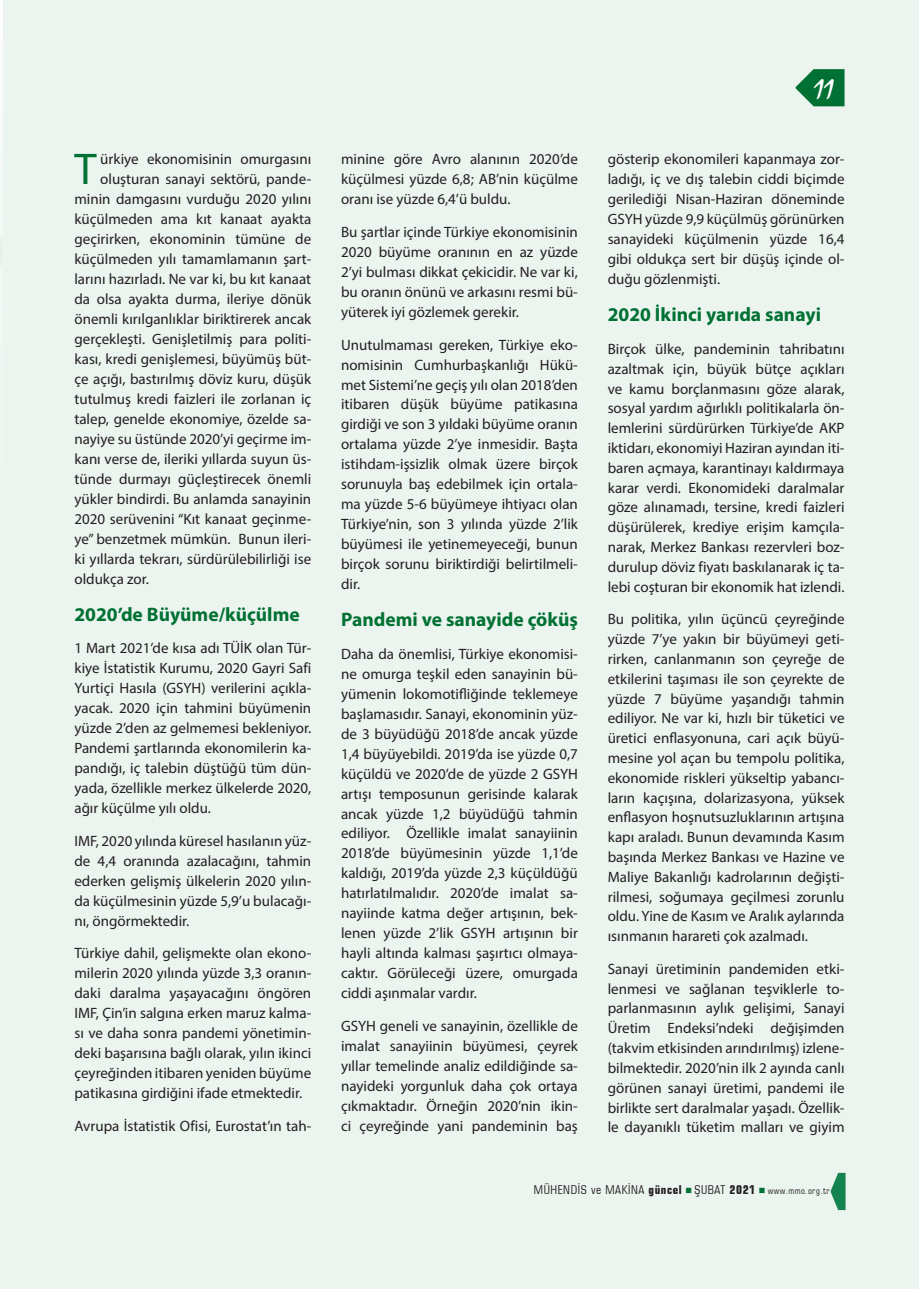
<style>
.page{position:relative;width:919px;height:1289px;background:#fff}
.page>*{position:absolute;margin:0;border:0;box-sizing:border-box;transform-origin:0 0}
.KOSEMETİN{font:44.55px "Myriad Pro";color:#007133}
.t1{font:27px "TR Mystical Plain";color:#fff}
.sanayianalizleribasl{font:700 19.5px "Myriad Pro";color:#007133}
.KOSEMETİN-2{font:15px/20px "Myriad Pro";color:#231f20;text-align:justify}
.t2{font:condensed 12px "Square 721 BT";letter-spacing:.05em;color:#231f20}
.t3{font:condensed 9px "Square 721 BT";letter-spacing:.05em;color:#231f20}
.s1{font-weight:700}
</style>
<div class="page">
<div style="left:0;top:0;width:918px;height:1288px;background:#ecf4ef"></div>
<svg style="left:795px;top:69px;width:49px;height:37px"></svg>
<svg style="left:830px;top:1172px;width:15px;height:37px"></svg>
<hr style="left:0;top:0;width:2px;height:702px;background:#f0f6f2">
<p class="KOSEMETİN" style="left:74px;top:142px;width:24px">T</p>
<p class="KOSEMETİN-2" style="left:100px;top:149px;width:212px">ürkiye ekonomisinin omurgasını</p>
<p class="KOSEMETİN-2" style="left:100px;top:169px;width:212px">oluşturan sanayi sektörü, pande-</p>
<p class="KOSEMETİN-2" style="left:74px;top:189px;width:238px">minin damgasını vurduğu 2020 yılını</p>
<p class="KOSEMETİN-2" style="left:74px;top:209px;width:238px">küçülmeden ama kıt kanaat ayakta</p>
<p class="KOSEMETİN-2" style="left:74px;top:229px;width:238px">geçirirken, ekonominin tümüne de</p>
<p class="KOSEMETİN-2" style="left:74px;top:249px;width:238px">küçülmeden yılı tamamlamanın şart-</p>
<p class="KOSEMETİN-2" style="left:74px;top:269px;width:238px">larını hazırladı. Ne var ki, bu kıt kanaat</p>
<p class="KOSEMETİN-2" style="left:74px;top:289px;width:238px">da olsa ayakta durma, ileriye dönük</p>
<p class="KOSEMETİN-2" style="left:74px;top:309px;width:238px">önemli kırılganlıklar biriktirerek ancak</p>
<p class="KOSEMETİN-2" style="left:74px;top:329px;width:238px">gerçekleşti. Genişletilmiş para politi-</p>
<p class="KOSEMETİN-2" style="left:74px;top:349px;width:238px">kası, kredi genişlemesi, büyümüş büt-</p>
<p class="KOSEMETİN-2" style="left:74px;top:369px;width:238px">çe açığı, bastırılmış döviz kuru, düşük</p>
<p class="KOSEMETİN-2" style="left:74px;top:388px;width:238px">tutulmuş kredi faizleri ile zorlanan iç</p>
<p class="KOSEMETİN-2" style="left:74px;top:408px;width:238px">talep, genelde ekonomiye, özelde sa-</p>
<p class="KOSEMETİN-2" style="left:74px;top:428px;width:238px">nayiye su üstünde 2020’yi geçirme im-</p>
<p class="KOSEMETİN-2" style="left:74px;top:448px;width:238px">kanı verse de, ileriki yıllarda suyun üs-</p>
<p class="KOSEMETİN-2" style="left:74px;top:468px;width:238px">tünde durmayı güçleştirecek önemli</p>
<p class="KOSEMETİN-2" style="left:74px;top:488px;width:238px">yükler bindirdi. Bu anlamda sanayinin</p>
<p class="KOSEMETİN-2" style="left:74px;top:508px;width:238px">2020 serüvenini “Kıt kanaat geçinme-</p>
<p class="KOSEMETİN-2" style="left:74px;top:528px;width:238px">ye” benzetmek mümkün. Bunun ileri-</p>
<p class="KOSEMETİN-2" style="left:74px;top:548px;width:238px">ki yıllarda tekrarı, sürdürülebilirliği ise</p>
<p class="KOSEMETİN-2" style="left:74px;top:568px;width:76px">oldukça zor.</p>
<p class="sanayianalizleribasl" style="left:74px;top:601px;width:227px">2020’de Büyüme/küçülme</p>
<p class="KOSEMETİN-2" style="left:74px;top:638px;width:238px">1 Mart 2021’de kısa adı TÜİK olan Tür&shy;kiye İstatistik Kurumu, 2020 Gayri Safi Yurtiçi Hasıla (GSYH) verilerini açıkla&shy;yacak. 2020 için tahmini büyümenin yüzde 2’den az gelmemesi bekleniyor.<br>Pandemi şartlarında ekonomilerin ka&shy;pandığı, iç talebin düştüğü tüm dün&shy;yada, özellikle merkez ülkelerde 2020, ağır küçülme yılı oldu.</p>
<p class="KOSEMETİN-2" style="left:74px;top:830px;width:238px">IMF, 2020 yılında küresel hasılanın yüz&shy;de 4,4 oranında azalacağını, tahmin ederken gelişmiş ülkelerin 2020 yılın&shy;da küçülmesinin yüzde 5,9’u bulacağı&shy;nı, öngörmektedir.</p>
<p class="KOSEMETİN-2" style="left:74px;top:943px;width:238px">Türkiye dahil, gelişmekte olan ekono&shy;milerin 2020 yılında yüzde 3,3 oranın&shy;daki daralma yaşayacağını öngören IMF, Çin’in salgına erken maruz kalma&shy;sı ve daha sonra pandemi yönetimin&shy;deki başarısına bağlı olarak, yılın ikinci çeyreğinden itibaren yeniden büyüme patikasına girdiğini ifade etmektedir.</p>
<p class="KOSEMETİN-2" style="left:74px;top:1115px;width:238px">Avrupa İstatistik Ofisi, Eurostat’ın tah-</p>
<p class="KOSEMETİN-2" style="left:341px;top:149px;width:238px">minine göre Avro alanının 2020’de küçülmesi yüzde 6,8; AB’nin küçülme oranı ise yüzde 6,4’ü buldu.</p>
<p class="KOSEMETİN-2" style="left:341px;top:222px;width:238px">Bu şartlar içinde Türkiye ekonomisinin 2020 büyüme oranının en az yüzde 2’yi bulması dikkat çekicidir. Ne var ki, bu oranın önünü ve arkasını resmi bü&shy;yüterek iyi gözlemek gerekir.</p>
<p class="KOSEMETİN-2" style="left:341px;top:334px;width:238px">Unutulmaması gereken, Türkiye eko&shy;nomisinin Cumhurbaşkanlığı Hükü&shy;met Sistemi’ne geçiş yılı olan 2018’den itibaren düşük büyüme patikasına girdiği ve son 3 yıldaki büyüme oranın ortalama yüzde 2’ye inmesidir. Başta istihdam-işsizlik olmak üzere birçok sorunuyla baş edebilmek için ortala&shy;ma yüzde 5-6 büyümeye ihtiyacı olan Türkiye’nin, son 3 yılında yüzde 2’lik büyümesi ile yetinemeyeceği, bunun birçok sorunu biriktirdiği belirtilmeli&shy;dir.</p>
<p class="sanayianalizleribasl" style="left:341px;top:607px;width:238px">Pandemi ve sanayide çöküş</p>
<p class="KOSEMETİN-2" style="left:341px;top:643px;width:238px">Daha da önemlisi, Türkiye ekonomisi&shy;ne omurga teşkil eden sanayinin bü&shy;yümenin lokomotifliğinde teklemeye başlamasıdır. Sanayi, ekonominin yüz&shy;de 3 büyüdüğü 2018’de ancak yüzde 1,4 büyüyebildi. 2019’da ise yüzde 0,7 küçüldü ve 2020’de de yüzde 2 GSYH artışı temposunun gerisinde kalarak ancak yüzde 1,2 büyüdüğü tahmin ediliyor. Özellikle imalat sanayiinin 2018’de büyümesinin yüzde 1,1’de kaldığı, 2019’da yüzde 2,3 küçüldüğü hatırlatılmalıdır. 2020’de imalat sa&shy;nayiinde katma değer artışının, bek&shy;lenen yüzde 2’lik GSYH artışının bir hayli altında kalması şaşırtıcı olmaya&shy;caktır. Görüleceği üzere, omurgada ciddi aşınmalar vardır.</p>
<p class="KOSEMETİN-2" style="left:341px;top:1015px;width:238px">GSYH geneli ve sanayinin, özellikle de imalat sanayiinin büyümesi, çeyrek yıllar temelinde analiz edildiğinde sa&shy;nayideki yorgunluk daha çok ortaya çıkmaktadır. Örneğin 2020’nin ikin&shy;ci çeyreğinde yani pandeminin baş</p>
<p class="t1" style="left:814px;top:73px;width:21px">11</p>
<p class="KOSEMETİN-2" style="left:607px;top:149px;width:238px">gösterip ekonomileri kapanmaya zor&shy;ladığı, iç ve dış talebin ciddi biçimde gerilediği Nisan-Haziran döneminde GSYH yüzde 9,9 küçülmüş görünürken sanayideki küçülmenin yüzde 16,4 gibi oldukça sert bir düşüş içinde ol&shy;duğu gözlenmişti.</p>
<p class="sanayianalizleribasl" style="left:607px;top:302px;width:215px">2020 İkinci yarıda sanayi</p>
<p class="KOSEMETİN-2" style="left:607px;top:339px;width:238px">Birçok ülke, pandeminin tahribatını azaltmak için, büyük bütçe açıkları ve kamu borçlanmasını göze alarak, sosyal yardım ağırlıklı politikalarla ön&shy;lemlerini sürdürürken Türkiye’de AKP iktidarı, ekonomiyi Haziran ayından iti&shy;baren açmaya, karantinayı kaldırmaya karar verdi. Ekonomideki daralmalar göze alınamadı, tersine, kredi faizleri düşürülerek, krediye erişim kamçıla&shy;narak, Merkez Bankası rezervleri boz&shy;durulup döviz fiyatı baskılanarak iç ta&shy;lebi coşturan bir ekonomik hat izlendi.</p>
<p class="KOSEMETİN-2" style="left:607px;top:609px;width:238px">Bu politika, yılın üçüncü çeyreğinde yüzde 7’ye yakın bir büyümeyi geti&shy;rirken, canlanmanın son çeyreğe de etkilerini taşıması ile son çeyrekte de yüzde 7 büyüme yaşandığı tahmin ediliyor. Ne var ki, hızlı bir tüketici ve üretici enflasyonuna, cari açık büyü&shy;mesine yol açan bu tempolu politika, ekonomide riskleri yükseltip yabancı&shy;ların kaçışına, dolarizasyona, yüksek enflasyon hoşnutsuzluklarının artışına kapı araladı. Bunun devamında Kasım başında Merkez Bankası ve Hazine ve Maliye Bakanlığı kadrolarının değişti&shy;rilmesi, soğumaya geçilmesi zorunlu oldu. Yine de Kasım ve Aralık aylarında ısınmanın harareti çok azalmadı.</p>
<p class="KOSEMETİN-2" style="left:607px;top:958px;width:238px">Sanayi üretiminin pandemiden etki&shy;lenmesi ve sağlanan teşviklerle to&shy;parlanmasının aylık gelişimi, Sanayi Üretim Endeksi’ndeki değişimden (takvim etkisinden arındırılmış) izlene&shy;bilmektedir. 2020’nin ilk 2 ayında canlı görünen sanayi üretimi, pandemi ile birlikte sert daralmalar yaşadı. Özellik&shy;le dayanıklı tüketim malları ve giyim</p>
<p class="t2" style="left:534px;top:1182px;width:149px">MÜHENDİS ve MAKİNA <span class="s1">güncel</span></p>
<p class="t2" style="left:694px;top:1182px;width:62px">ŞUBAT <span class="s1">2021</span></p>
<p class="t3" style="left:767px;top:1185px;width:63px">www.mmo.org.tr</p>
</div>
